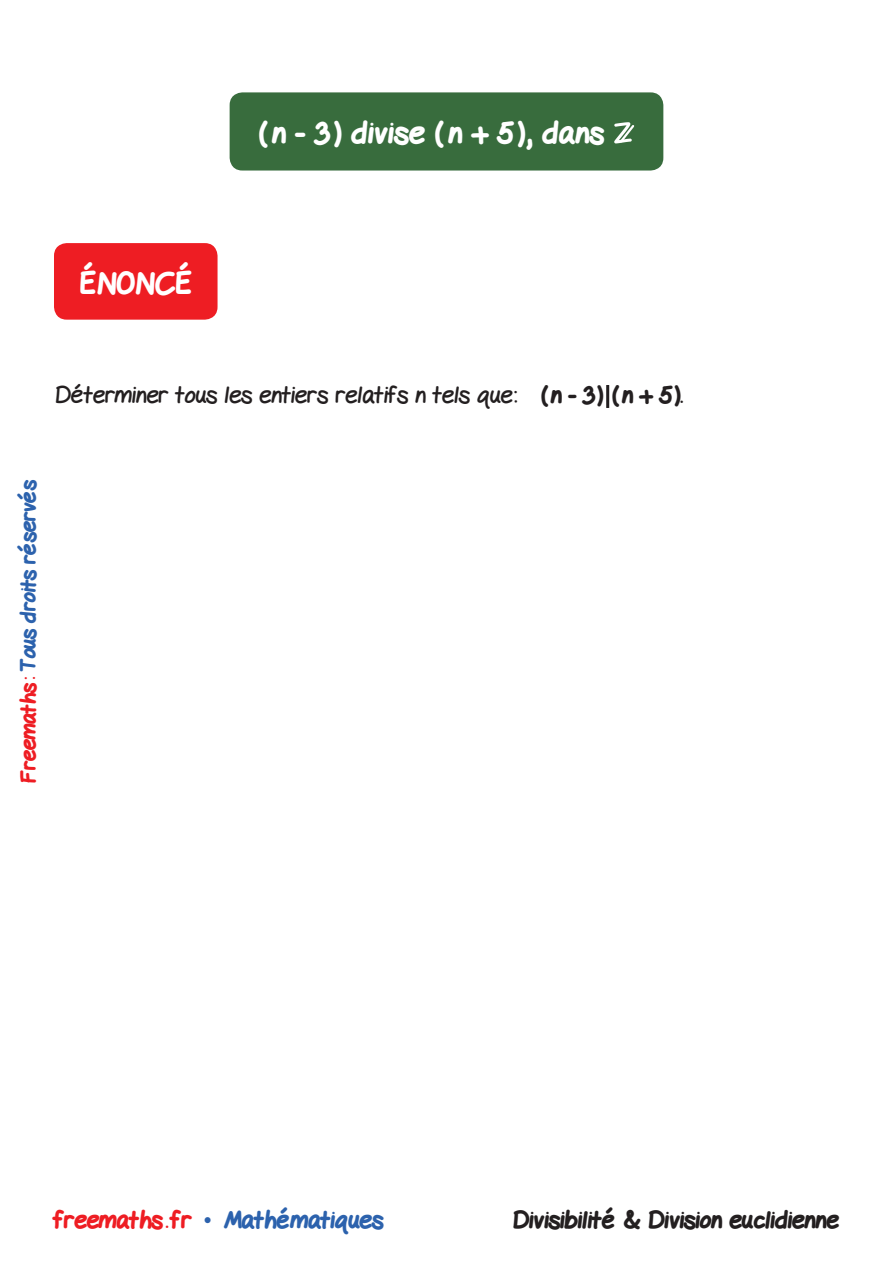
<style>
.page{position:relative;width:893px;height:1263px;background:#fff}
.page>*{position:absolute;margin:0;border:0;box-sizing:border-box;transform-origin:0 0}
.t1{font:800 30px "Gel Pen";letter-spacing:.02em;color:#fff}
.Texte-Ennonce{font:24px "Gel Pen";color:#231f20}
.t2{font:800 24px "Gel Pen";color:#231f20}
.t3{font:800 24px "Gel Pen";color:#2c62ad}
.t4{font:800 21px "Gel Pen";letter-spacing:-.01em;color:#2c62ad}
.s1{font-weight:800}
.s2{color:#ee1d23}
.s3{font-family:"Times New Roman";font-weight:400}
</style>
<div class="page">
<div style="left:54px;top:243px;width:164px;height:77px;background:#ee1d23;border-radius:13px"></div>
<div style="left:230px;top:92px;width:433px;height:79px;background:#386c3d;border-radius:13px"></div>
<svg style="left:614px;top:122px;width:21px;height:22px"></svg>
<div style="left:606px;top:385px;width:3px;height:23px;border:2px solid #231f20"></div>
<p class="t1" style="left:259px;top:110px;width:347px">( n - 3 ) divise ( n + 5 ), dans</p>
<p class="t1" style="left:80px;top:260px;width:114px">ÉNONCÉ</p>
<p class="Texte-Ennonce" style="left:54px;top:375px;width:630px">Déterminer tous les entiers relatifs n tels que: <span class="s1">( n - 3 ) ( n + 5).</span></p>
<p class="t4" style="left:12px;top:783px;width:305px;rotate:-90deg"><span class="s2">Freemaths:</span> Tous droits réservés</p>
<p class="t3" style="left:54px;top:1201px;width:331px"><span class="s2">freemaths . fr</span> <span class="s3">•</span> Mathématiques</p>
<p class="t2" style="left:512px;top:1201px;width:328px">Divisibilité &amp; Division euclidienne</p>
</div>
